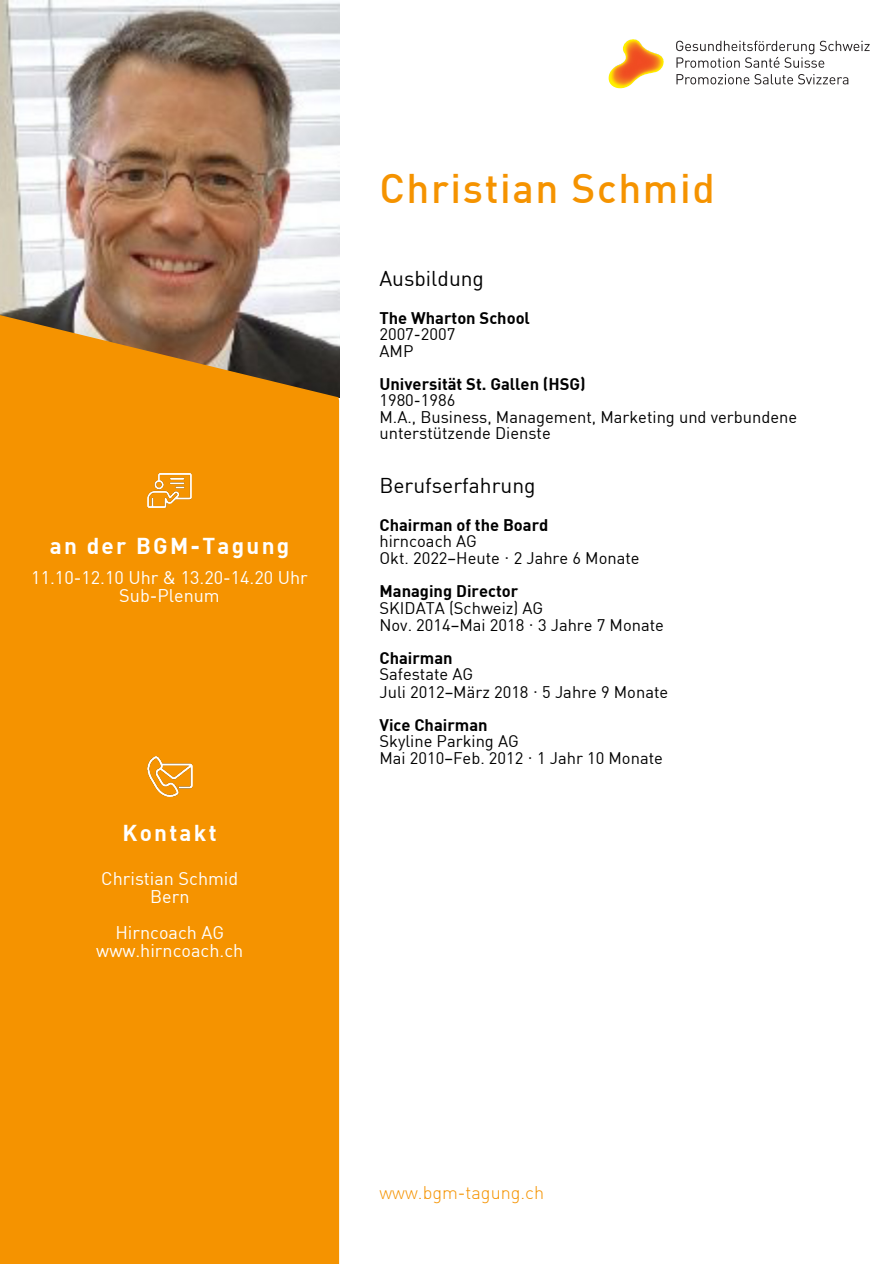
<style>
.page{position:relative;width:894px;height:1264px;background:#fff}
.page>*{position:absolute;margin:0;border:0;box-sizing:border-box;transform-origin:0 0}
.t1{font:500 40.5px "DIN";letter-spacing:.04em;color:#f59300}
.t2{font:700 22.5px "DIN";letter-spacing:.1em;color:#fff}
.t3{font:21px "DIN";color:#000}
.t4{font:18px/18px "DIN";color:#fff;text-align:center}
.t5{font:300 18px "DIN";color:#f59300}
.t6{font:16.5px/17.1px "DIN";color:#000}
.t7{font:700 16.5px "DIN";color:#000}
.s1{font-family:"Arial"}
</style>
<div class="page">
<img style="left:0;top:0;width:339px;height:315px">
<div style="left:0;top:315px;width:339px;height:948px;background:#f59300"></div>
<img style="left:608px;top:39px;width:55px;height:49px">
<svg style="left:676px;top:41px;width:193px;height:27px"></svg>
<svg style="left:676px;top:74px;width:172px;height:10px"></svg>
<img style="left:148px;top:756px;width:44px;height:41px">
<img style="left:148px;top:474px;width:44px;height:33px">
<h2 class="t2" style="left:50px;top:531px;width:241px">an der BGM-Tagung</h2>
<p class="t4" style="left:31px;top:568px;width:278px">11.10-12.10 Uhr &amp; 13.20-14.20 Uhr<br>Sub-Plenum</p>
<h2 class="t2" style="left:122px;top:818px;width:96px">Kontakt</h2>
<p class="t4" style="left:101px;top:869px;width:138px">Christian Schmid<br>Bern</p>
<p class="t4" style="left:96px;top:923px;width:148px">Hirncoach AG www.hirncoach.ch</p>
<h1 class="t1" style="left:379px;top:162px;width:337px">Christian Schmid</h1>
<p class="t3" style="left:379px;top:265px;width:106px">Ausbildung</p>
<p class="t7" style="left:379px;top:307px;width:152px">The Wharton School</p>
<p class="t6" style="left:379px;top:325px;width:77px;line-height:16.5px">2007-2007<br>AMP</p>
<p class="t7" style="left:379px;top:373px;width:208px">Universität St. Gallen (HSG)</p>
<p class="t6" style="left:379px;top:391px;width:419px;line-height:16.5px">1980-1986<br>M.A., Business, Management, Marketing und verbundene unterstützende Dienste</p>
<p class="t3" style="left:379px;top:472px;width:158px">Berufserfahrung</p>
<p class="t7" style="left:379px;top:514px;width:170px">Chairman of the Board</p>
<p class="t6" style="left:379px;top:532px;width:261px">hirncoach AG<br>Okt. 2022–Heute <span class="s1">·</span> 2 Jahre 6 Monate</p>
<p class="t7" style="left:379px;top:581px;width:140px">Managing Director</p>
<p class="t6" style="left:379px;top:599px;width:286px">SKIDATA (Schweiz) AG<br>Nov. 2014–Mai 2018 <span class="s1">·</span> 3 Jahre 7 Monate</p>
<p class="t7" style="left:379px;top:647px;width:75px">Chairman</p>
<p class="t6" style="left:379px;top:665px;width:290px">Safestate AG<br>Juli 2012–März 2018 <span class="s1">·</span> 5 Jahre 9 Monate</p>
<p class="t7" style="left:379px;top:714px;width:110px">Vice Chairman</p>
<p class="t6" style="left:379px;top:732px;width:285px">Skyline Parking AG<br>Mai 2010–Feb. 2012 <span class="s1">·</span> 1 Jahr 10 Monate</p>
<p class="t5" style="left:379px;top:1181px;width:166px">www.bgm-tagung.ch</p>
</div>
